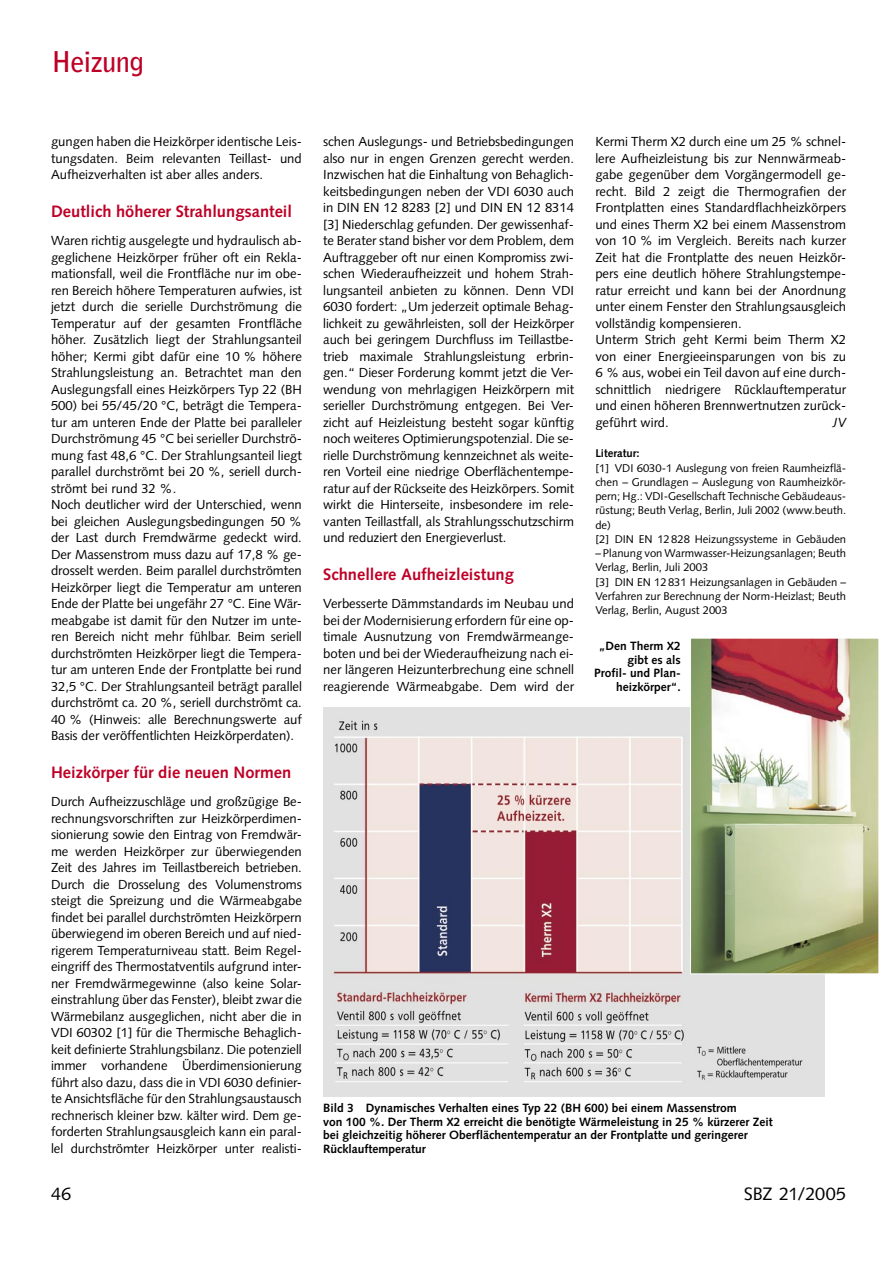
<style>
.page{position:relative;width:893px;height:1263px;background:#fff}
.page>*{position:absolute;margin:0;border:0;box-sizing:border-box;transform-origin:0 0}
.t1{font:700 28.5px "Bell Gothic Std";letter-spacing:-.035em;color:#be0027}
.t2{font:18px "Syntax LT Std";color:#000}
.SBZ_07-Zwischenüberschrift{font:700 16.5px "Syntax LT Std";color:#be0027}
.SBZ_05-Grundtext{font:13.2px/16.5px "Syntax LT Std";color:#000;text-align:justify}
.SBZ_05-Grundtext-2{font:italic 13.2px "Syntax LT Std";color:#000}
.SBZ_12-Bildunterschrift{font:700 12px/13.5px "Syntax LT Std";color:#000}
.SBZ_09-Autor_Literatur{font:11.25px/14.2px "Syntax LT Std";color:#000;text-align:justify}
.SBZ_09-Autor_Literatur-2{font:700 11.25px "Syntax LT Std";color:#000}
</style>
<div class="page">
<img style="left:323px;top:707px;width:502px;height:390px">
<img style="left:692px;top:640px;width:185px;height:332px">
<div style="left:690px;top:638px;width:189px;height:336px;border:1px solid #fff"></div>
<h1 class="t1" style="left:51px;top:45px;width:94px">Heizung</h1>
<p class="SBZ_05-Grundtext" style="left:51px;top:133px;width:252px">gungen haben die Heizkörper identische Leis&shy;tungsdaten. Beim relevanten Teillast- und Aufheizverhalten ist aber alles anders.</p>
<p class="SBZ_07-Zwischenüberschrift" style="left:51px;top:201px;width:243px">Deutlich höherer Strahlungsanteil</p>
<p class="SBZ_05-Grundtext" style="left:51px;top:232px;width:252px">Waren richtig ausgelegte und hydraulisch ab&shy;geglichene Heizkörper früher oft ein Rekla&shy;mationsfall, weil die Frontfläche nur im obe&shy;ren Bereich höhere Temperaturen aufwies, ist jetzt durch die serielle Durchströmung die Temperatur auf der gesamten Frontfläche höher. Zusätzlich liegt der Strahlungsanteil höher; Kermi gibt dafür eine 10 % höhere Strahlungsleistung an. Betrachtet man den Auslegungsfall eines Heizkörpers Typ 22 (BH 500) bei 55/45/20 °C, beträgt die Tempera&shy;tur am unteren Ende der Platte bei paralleler Durchströmung 45 °C bei serieller Durchströ&shy;mung fast 48,6 °C. Der Strahlungsanteil liegt parallel durchströmt bei 20 %, seriell durch&shy;strömt bei rund 32 %.</p>
<p class="SBZ_05-Grundtext" style="left:51px;top:496px;width:252px">Noch deutlicher wird der Unterschied, wenn bei gleichen Auslegungsbedingungen 50 % der Last durch Fremdwärme gedeckt wird.<br>Der Massenstrom muss dazu auf 17,8 % ge&shy;drosselt werden. Beim parallel durchströmten Heizkörper liegt die Temperatur am unteren Ende der Platte bei ungefähr 27 °C. Eine Wär&shy;meabgabe ist damit für den Nutzer im unte&shy;ren Bereich nicht mehr fühlbar. Beim seriell durchströmten Heizkörper liegt die Tempera&shy;tur am unteren Ende der Frontplatte bei rund 32,5 °C. Der Strahlungsanteil beträgt parallel durchströmt ca. 20 %, seriell durchströmt ca.<br>40 % (Hinweis: alle Berechnungswerte auf Basis der veröffentlichten Heizkörperdaten).</p>
<p class="SBZ_07-Zwischenüberschrift" style="left:51px;top:762px;width:242px">Heizkörper für die neuen Normen</p>
<p class="SBZ_05-Grundtext" style="left:51px;top:793px;width:252px">Durch Aufheizzuschläge und großzügige Be&shy;rechnungsvorschriften zur Heizkörperdimen&shy;sionierung sowie den Eintrag von Fremdwär&shy;me werden Heizkörper zur überwiegenden Zeit des Jahres im Teillastbereich betrieben.<br>Durch die Drosselung des Volumenstroms steigt die Spreizung und die Wärmeabgabe findet bei parallel durchströmten Heizkörpern überwiegend im oberen Bereich und auf nied&shy;rigerem Temperaturniveau statt. Beim Regel&shy;eingriff des Thermostatventils aufgrund inter&shy;ner Fremdwärmegewinne (also keine Solar&shy;einstrahlung über das Fenster), bleibt zwar die Wärmebilanz ausgeglichen, nicht aber die in VDI 60302 [1] für die Thermische Behaglich&shy;keit definierte Strahlungsbilanz. Die potenziell immer vorhandene Überdimensionierung führt also dazu, dass die in VDI 6030 definier&shy;te Ansichtsfläche für den Strahlungsaustausch rechnerisch kleiner bzw. kälter wird. Dem ge&shy;forderten Strahlungsausgleich kann ein paral&shy;lel durchströmter Heizkörper unter realisti-</p>
<p class="SBZ_05-Grundtext" style="left:323px;top:133px;width:252px">schen Auslegungs- und Betriebsbedingungen also nur in engen Grenzen gerecht werden.<br>Inzwischen hat die Einhaltung von Behaglich&shy;keitsbedingungen neben der VDI 6030 auch in DIN EN 12 8283 [2] und DIN EN 12 8314 [3] Niederschlag gefunden. Der gewissenhaf&shy;te Berater stand bisher vor dem Problem, dem Auftraggeber oft nur einen Kompromiss zwi&shy;schen Wiederaufheizzeit und hohem Strah&shy;lungsanteil anbieten zu können. Denn VDI 6030 fordert: „Um jederzeit optimale Behag&shy;lichkeit zu gewährleisten, soll der Heizkörper auch bei geringem Durchfluss im Teillastbe&shy;trieb maximale Strahlungsleistung erbrin&shy;gen.“ Dieser Forderung kommt jetzt die Ver&shy;wendung von mehrlagigen Heizkörpern mit serieller Durchströmung entgegen. Bei Ver&shy;zicht auf Heizleistung besteht sogar künftig noch weiteres Optimierungspotenzial. Die se&shy;rielle Durchströmung kennzeichnet als weite&shy;ren Vorteil eine niedrige Oberflächentempe&shy;ratur auf der Rückseite des Heizkörpers. Somit wirkt die Hinterseite, insbesondere im rele&shy;vanten Teillastfall, als Strahlungsschutzschirm und reduziert den Energieverlust.</p>
<p class="SBZ_07-Zwischenüberschrift" style="left:323px;top:564px;width:192px">Schnellere Aufheizleistung</p>
<p class="SBZ_05-Grundtext" style="left:323px;top:595px;width:252px">Verbesserte Dämmstandards im Neubau und bei der Modernisierung erfordern für eine op&shy;timale Ausnutzung von Fremdwärmeange&shy;boten und bei der Wiederaufheizung nach ei&shy;ner längeren Heizunterbrechung eine schnell reagierende Wärmeabgabe. Dem wird der</p>
<p class="SBZ_05-Grundtext" style="left:595px;top:133px;width:252px">Kermi Therm X2 durch eine um 25 % schnel&shy;lere Aufheizleistung bis zur Nennwärmeab&shy;gabe gegenüber dem Vorgängermodell ge&shy;recht. Bild 2 zeigt die Thermografien der Frontplatten eines Standardflachheizkörpers und eines Therm X2 bei einem Massenstrom von 10 % im Vergleich. Bereits nach kurzer Zeit hat die Frontplatte des neuen Heizkör&shy;pers eine deutlich höhere Strahlungstempe&shy;ratur erreicht und kann bei der Anordnung unter einem Fenster den Strahlungsausgleich vollständig kompensieren.</p>
<p class="SBZ_05-Grundtext" style="left:595px;top:331px;width:252px">Unterm Strich geht Kermi beim Therm X2 von einer Energieeinsparungen von bis zu 6 % aus, wobei ein Teil davon auf eine durch&shy;schnittlich niedrigere Rücklauftemperatur und einen höheren Brennwertnutzen zurück&shy;geführt wird.</p>
<p class="SBZ_05-Grundtext-2" style="left:832px;top:414px;width:15px">JV</p>
<p class="SBZ_09-Autor_Literatur-2" style="left:595px;top:447px;width:46px">Literatur:</p>
<p class="SBZ_09-Autor_Literatur" style="left:595px;top:461px;width:252px">[1] VDI 6030-1 Auslegung von freien Raumheizflä&shy;chen – Grundlagen – Auslegung von Raumheizkör&shy;pern; Hg.: VDI-Gesellschaft Technische Gebäudeaus&shy;rüstung; Beuth Verlag, Berlin, Juli 2002 (www.beuth. de)</p>
<p class="SBZ_09-Autor_Literatur" style="left:595px;top:532px;width:252px">[2] DIN EN 12 828 Heizungssysteme in Gebäuden</p>
<p class="SBZ_09-Autor_Literatur" style="left:595px;top:546px;width:252px">– Planung von Warmwasser-Heizungsanlagen; Beuth<br>Verlag, Berlin, Juli 2003</p>
<p class="SBZ_09-Autor_Literatur" style="left:595px;top:575px;width:252px">[3] DIN EN 12 831 Heizungsanlagen in Gebäuden – Verfahren zur Berechnung der Norm-Heizlast; Beuth Verlag, Berlin, August 2003</p>
<p class="SBZ_12-Bildunterschrift" style="left:594px;top:639px;width:88px;text-align:right">„Den Therm X2 gibt es als<br>Profil- und Plan&shy;heizkörper“.</p>
<p class="SBZ_12-Bildunterschrift" style="left:323px;top:1101px;width:451px">Bild 3 Dynamisches Verhalten eines Typ 22 (BH 600) bei einem Massenstrom<br>von 100 %. Der Therm X2 erreicht die benötigte Wärmeleistung in 25 % kürzerer Zeit bei gleichzeitig höherer Oberflächentemperatur an der Frontplatte und geringerer Rücklauftemperatur</p>
<h2 class="t2" style="left:51px;top:1183px;width:22px">46</h2>
<h2 class="t2" style="left:744px;top:1183px;width:104px">SBZ 21/2005</h2>
</div>
